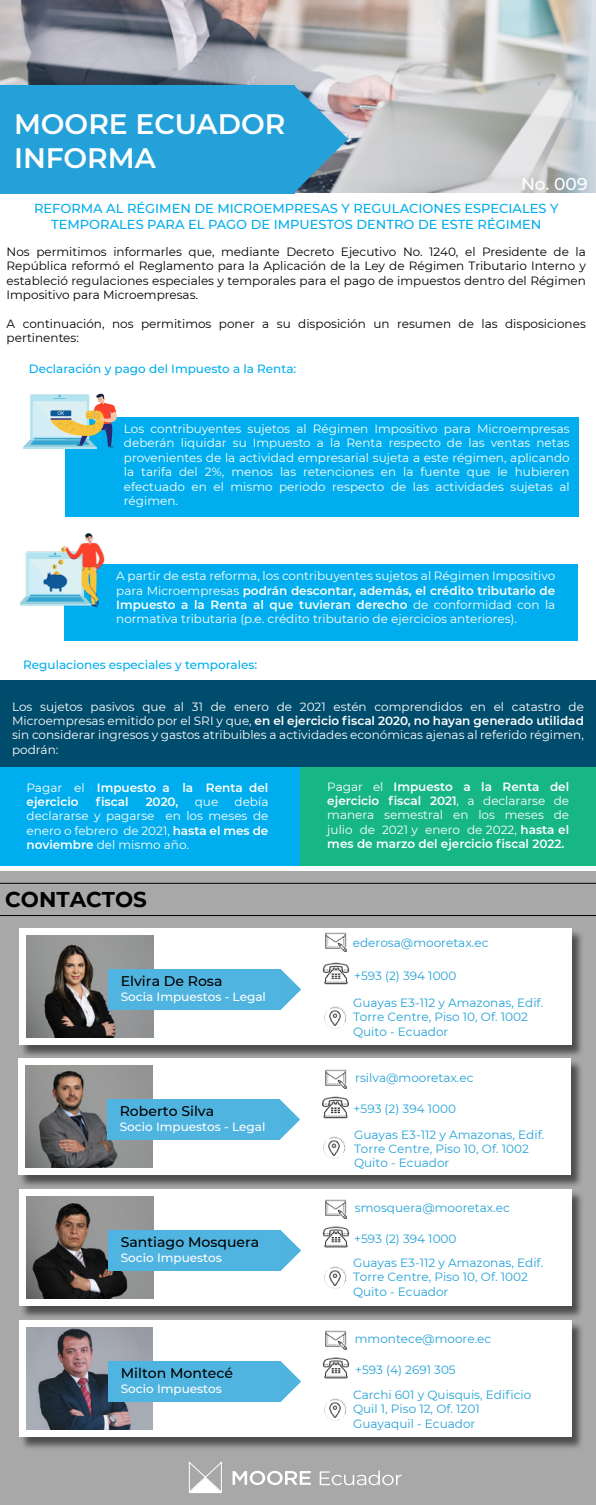
<style>
.page{position:relative;width:596px;height:1505px;background:#fff}
.page>*{position:absolute;margin:0;border:0;box-sizing:border-box;transform-origin:0 0}
.t1{font:600 28.1px/33.7px "Montserrat";color:#fff}
.t2{font:700 21.4px "Montserrat";color:#000}
.t3{font:500 17.2px "Montserrat";color:#fff}
.t4{font:500 14px "Montserrat";color:#000}
.t5{font:500 13px/15.6px "Montserrat";color:#00aeef;text-align:center}
.t6{font:12px/14.4px "Montserrat";color:#fff;text-align:justify}
.t7{font:12px/14.4px "Montserrat";color:#24a1d8}
.t8{font:12px/14.4px "Montserrat";color:#000;text-align:justify}
.t9{font:600 12px/14.4px "Montserrat";color:#fff}
.t10{font:500 12px "Montserrat";color:#00aeef}
.t11{font:500 12px "Montserrat";color:#fff}
.s1{font-weight:600}
.s2{font-weight:400}
</style>
<div class="page">
<div style="left:64px;top:564px;width:513px;height:76px;background:#00aeef"></div>
<div style="left:65px;top:417px;width:513px;height:99px;background:#00aeef"></div>
<img style="left:0;top:0;width:595px;height:193px">
<svg style="left:294px;top:85px;width:54px;height:108px;background:#619dbc"></svg>
<div style="left:0;top:85px;width:294px;height:108px;background:#24a1d8"></div>
<hr style="left:23px;top:447px;width:74px;height:2px;background:#b3e3ef">
<svg style="left:23px;top:393px;width:94px;height:55px"></svg>
<img style="left:20px;top:533px;width:85px;height:75px">
<div style="left:0;top:680px;width:595px;height:87px;background:#004c6c"></div>
<div style="left:298px;top:767px;width:297px;height:98px;background:#16b685"></div>
<div style="left:0;top:767px;width:299px;height:98px;background:#00aeef"></div>
<div style="left:0;top:871px;width:595px;height:634px;background:#a8a8a8"></div>
<hr style="left:0;top:883px;width:595px;height:1px;background:#000">
<hr style="left:0;top:915px;width:595px;height:1px;background:#000">
<img style="left:22px;top:928px;width:560px;height:128px">
<div style="left:19px;top:928px;width:552px;height:117px;background:#fff"></div>
<svg style="left:281px;top:969px;width:20px;height:41px"></svg>
<img style="left:26px;top:935px;width:127px;height:103px">
<div style="left:109px;top:969px;width:172px;height:40px;background:#50b4e0"></div>
<img style="left:325px;top:932px;width:21px;height:20px">
<img style="left:322px;top:962px;width:28px;height:23px">
<img style="left:324px;top:1006px;width:22px;height:23px;border-radius:11px">
<img style="left:21px;top:1058px;width:560px;height:128px">
<div style="left:18px;top:1058px;width:552px;height:117px;background:#fff"></div>
<svg style="left:280px;top:1099px;width:20px;height:41px"></svg>
<img style="left:25px;top:1065px;width:127px;height:103px">
<div style="left:108px;top:1099px;width:172px;height:40px;background:#50b4e0"></div>
<img style="left:325px;top:1069px;width:21px;height:19px">
<img style="left:322px;top:1096px;width:27px;height:23px">
<img style="left:323px;top:1136px;width:22px;height:23px;border-radius:11px">
<img style="left:22px;top:1189px;width:560px;height:128px">
<div style="left:19px;top:1189px;width:552px;height:117px;background:#fff"></div>
<svg style="left:281px;top:1230px;width:20px;height:41px"></svg>
<img style="left:26px;top:1196px;width:127px;height:103px">
<div style="left:109px;top:1230px;width:172px;height:40px;background:#50b4e0"></div>
<img style="left:325px;top:1199px;width:21px;height:20px">
<img style="left:322px;top:1226px;width:28px;height:22px">
<img style="left:324px;top:1266px;width:22px;height:23px;border-radius:11px">
<img style="left:22px;top:1320px;width:560px;height:128px">
<div style="left:19px;top:1320px;width:552px;height:117px;background:#fff"></div>
<svg style="left:281px;top:1361px;width:20px;height:41px"></svg>
<div style="left:27px;top:1327px;width:126px;height:103px;background:linear-gradient(to bottom,#9c9fa9,#a9b1bc)"></div>
<img style="left:37px;top:1327px;width:99px;height:103px">
<div style="left:109px;top:1361px;width:172px;height:40px;background:#50b4e0"></div>
<img style="left:325px;top:1330px;width:21px;height:20px">
<img style="left:322px;top:1357px;width:28px;height:22px">
<img style="left:324px;top:1398px;width:22px;height:23px;border-radius:11px">
<svg style="left:188px;top:1461px;width:34px;height:32px"></svg>
<svg style="left:232px;top:1471px;width:78px;height:14px"></svg>
<svg style="left:319px;top:1470px;width:82px;height:15px"></svg>
<h1 class="t1" style="left:14px;top:106px;width:272px">MOORE ECUADOR<br>INFORMA</h1>
<p class="t5" style="left:34px;top:200px;width:525px">REFORMA AL RÉGIMEN DE MICROEMPRESAS Y REGULACIONES ESPECIALES Y<br>TEMPORALES PARA EL PAGO DE IMPUESTOS DENTRO DE ESTE RÉGIMEN</p>
<p class="t8" style="left:7px;top:244px;width:580px">Nos permitimos informarles que, mediante Decreto Ejecutivo No. 1240, el Presidente de la República reformó el Reglamento para la Aplicación de la Ley de Régimen Tributario Interno y estableció regulaciones especiales y temporales para el pago de impuestos dentro del Régimen Impositivo para Microempresas.</p>
<p class="t8" style="left:7px;top:316px;width:580px">A continuación, nos permitimos poner a su disposición un resumen de las disposiciones pertinentes:</p>
<h3 class="t3" style="left:520px;top:172px;width:68px">No. 009</h3>
<p class="t10" style="left:29px;top:360px;width:269px">Declaración y pago del Impuesto a la Renta:</p>
<p class="t6" style="left:124px;top:421px;width:447px">Los contribuyentes sujetos al Régimen Impositivo para Microempresas deberán liquidar su Impuesto a la Renta respecto de las ventas netas provenientes de la actividad empresarial sujeta a este régimen, aplicando la tarifa del 2%, menos las retenciones en la fuente que le hubieren efectuado en el mismo periodo respecto de las actividades sujetas al régimen.</p>
<p class="t6" style="left:116px;top:568px;width:440px">A partir de esta reforma, los contribuyentes sujetos al Régimen Impositivo para Microempresas <span class="s1">podrán descontar, además, el crédito tributario de Impuesto a la Renta al que tuvieran derecho</span> de conformidad con la normativa tributaria (p.e. crédito tributario de ejercicios anteriores).</p>
<p class="t10" style="left:23px;top:656px;width:235px">Regulaciones especiales y temporales:</p>
<p class="t6" style="left:12px;top:699px;width:573px">Los sujetos pasivos que al 31 de enero de 2021 estén comprendidos en el catastro de Microempresas emitido por el SRI y que, <span class="s1">en el ejercicio fiscal 2020, no hayan generado utilidad </span>sin considerar ingresos y gastos atribuibles a actividades económicas ajenas al referido régimen, podrán:</p>
<p class="t9" style="left:27px;top:780px;width:243px"><span class="s2">Pagar el</span> Impuesto a la Renta del ejercicio</p>
<p class="t9" style="left:327px;top:778px;width:243px;text-align:justify"><span class="s2">Pagar el</span> Impuesto a la Renta del ejercicio fiscal 2021<span class="s2">, a declararse de manera semestral en los meses de julio de 2021 y enero de 2022,</span> hasta el mes de marzo del ejercicio fiscal 2022.</p>
<p class="t9" style="left:96px;top:794px;width:34px">fiscal</p>
<p class="t9" style="left:146px;top:794px;width:34px">2020,</p>
<p class="t6" style="left:195px;top:794px;width:25px">que</p>
<p class="t6" style="left:27px;top:794px;width:243px;text-indent:208px">debía declararse y pagarse en los meses de enero o febrero de 2021, <span class="s1">hasta el mes de noviembre</span> del mismo año.</p>
<h2 class="t2" style="left:5px;top:884px;width:143px">CONTACTOS</h2>
<p class="t4" style="left:121px;top:972px;width:103px">Elvira De Rosa</p>
<p class="t11" style="left:121px;top:988px;width:147px">Socia Impuestos - Legal</p>
<p class="t4" style="left:120px;top:1102px;width:96px">Roberto Silva</p>
<p class="t11" style="left:120px;top:1118px;width:147px">Socio Impuestos - Legal</p>
<p class="t4" style="left:121px;top:1233px;width:140px">Santiago Mosquera</p>
<p class="t11" style="left:121px;top:1249px;width:103px">Socio Impuestos</p>
<p class="t4" style="left:121px;top:1364px;width:114px">Milton Montecé</p>
<p class="t11" style="left:121px;top:1380px;width:103px">Socio Impuestos</p>
<p class="t7" style="left:352px;top:936px;width:137px">ederosa@mooretax.ec</p>
<p class="t7" style="left:354px;top:968px;width:104px">+593 (2) 394 1000</p>
<p class="t7" style="left:353px;top:995px;width:192px">Guayas E3-112 y Amazonas, Edif.<br>Torre Centre, Piso 10, Of. 1002<br>Quito - Ecuador</p>
<p class="t7" style="left:355px;top:1070px;width:120px">rsilva@mooretax.ec</p>
<p class="t7" style="left:353px;top:1096px;width:192px;line-height:25.5px">+593 (2) 394 1000<br>Guayas E3-112 y Amazonas, Edif.</p>
<p class="t7" style="left:354px;top:1141px;width:176px">Torre Centre, Piso 10, Of. 1002<br>Quito - Ecuador</p>
<p class="t7" style="left:354px;top:1200px;width:156px">smosquera@mooretax.ec</p>
<p class="t7" style="left:353px;top:1226px;width:192px;line-height:24.5px">+593 (2) 394 1000<br>Guayas E3-112 y Amazonas, Edif.</p>
<p class="t7" style="left:353px;top:1269px;width:176px">Torre Centre, Piso 10, Of. 1002<br>Quito - Ecuador</p>
<p class="t7" style="left:354px;top:1331px;width:138px">mmontece@moore.ec</p>
<p class="t7" style="left:353px;top:1356px;width:180px;line-height:25.5px">+593 (4) 2691 305<br>Carchi 601 y Quisquis, Edificio</p>
<p class="t7" style="left:353px;top:1402px;width:128px">Quil 1, Piso 12, Of. 1201<br>Guayaquil - Ecuador</p>
</div>
